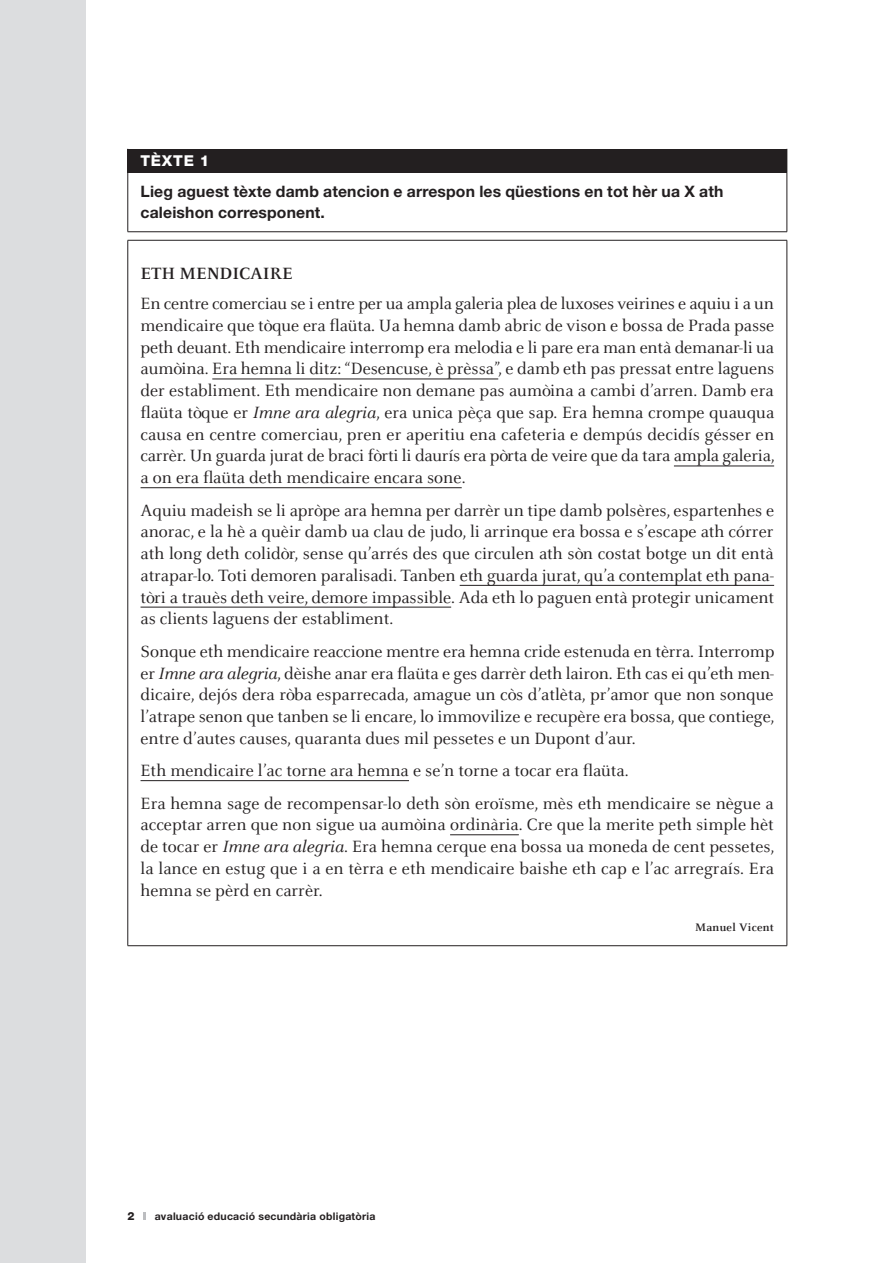
<style>
.page{position:relative;width:893px;height:1263px;background:#fff}
.page>*{position:absolute;margin:0;border:0;box-sizing:border-box;transform-origin:0 0}
.TEXTE_PER_LLEGIR_ESO{font:18px/21.8px "Celeste";color:#231f20;text-align:justify}
.TEXTE_PER_LLEGIR_ESO-2{font:700 18px "Celeste";letter-spacing:-.005em;color:#231f20}
.ACTIVITAT_EXPLICACIÓ{font:700 15.75px/21px "Helvetica Neue";letter-spacing:.01em;color:#231f20}
.ACTIVITAT_TITOL_ESO{font:800 15px "Helvetica Neue";letter-spacing:.05em;color:#fff}
.FONT{font:700 12px "Celeste";letter-spacing:.02em;color:#231f20}
.TEXTE_SEGUIT{font:800 11.25px "Helvetica Neue";color:#231f20}
.TEXTE_SEGUIT-2{font:700 10.5px "Helvetica Neue";letter-spacing:.025em;color:#231f20}
.s1{font-style:italic}
</style>
<div class="page">
<div style="left:0;top:0;width:85px;height:1263px;background:#dcdddf"></div>
<svg style="left:144px;top:1212px;width:2px;height:8px"></svg>
<div style="left:128px;top:149px;width:659px;height:23px;background:#231f20"></div>
<hr style="left:128px;top:240px;width:659px;height:1px;background:#231f20">
<hr style="left:128px;top:240px;width:1px;height:705px;background:#231f20">
<hr style="left:787px;top:240px;width:1px;height:705px;background:#231f20">
<hr style="left:128px;top:945px;width:659px;height:1px;background:#231f20">
<svg style="left:787px;top:149px;width:1px;height:23px"></svg>
<hr style="left:128px;top:172px;width:1px;height:60px;background:#231f20">
<hr style="left:787px;top:172px;width:1px;height:60px;background:#231f20">
<hr style="left:128px;top:231px;width:659px;height:1px;background:#231f20">
<hr style="left:212px;top:379px;width:286px;height:1px;background:#231f20">
<hr style="left:674px;top:466px;width:100px;height:1px;background:#231f20">
<hr style="left:141px;top:487px;width:321px;height:1px;background:#231f20">
<hr style="left:460px;top:585px;width:314px;height:1px;background:#231f20">
<hr style="left:141px;top:607px;width:310px;height:1px;background:#231f20">
<hr style="left:141px;top:780px;width:268px;height:1px;background:#231f20">
<hr style="left:450px;top:834px;width:69px;height:1px;background:#231f20">
<p class="ACTIVITAT_TITOL_ESO" style="left:141px;top:152px;width:70px">TÈXTE 1</p>
<p class="ACTIVITAT_EXPLICACIÓ" style="left:141px;top:181px;width:584px">Lieg aguest tèxte damb atencion e arrespon les qüestions en tot hèr ua X ath caleishon corresponent.</p>
<p class="TEXTE_PER_LLEGIR_ESO-2" style="left:141px;top:264px;width:154px">ETH MENDICAIRE</p>
<p class="TEXTE_PER_LLEGIR_ESO" style="left:141px;top:293px;width:636px">En centre comerciau se i entre per ua ampla galeria plea de luxoses veirines e aquiu i a un mendicaire que tòque era flaüta. Ua hemna damb abric de vison e bossa de Prada passe peth deuant. Eth mendicaire interromp era melodia e li pare era man entà demanar-li ua aumòina. Era hemna li ditz: “Desencuse, è prèssa”, e damb eth pas pressat entre laguens der establiment. Eth mendicaire non demane pas aumòina a cambi d’arren. Damb era flaüta tòque er <span class="s1">Imne ara alegria</span>, era unica pèça que sap. Era hemna crompe quauqua causa en centre comerciau, pren er aperitiu ena cafeteria e dempús decidís gésser en carrèr. Un guarda jurat de braci fòrti li daurís era pòrta de veire que da tara ampla galeria, a on era flaüta deth mendicaire encara sone.</p>
<p class="TEXTE_PER_LLEGIR_ESO" style="left:141px;top:500px;width:635px">Aquiu madeish se li apròpe ara hemna per darrèr un tipe damb polsères, espartenhes e anorac, e la hè a quèir damb ua clau de judo, li arrinque era bossa e s’escape ath córrer ath long deth colidòr, sense qu’arrés des que circulen ath sòn costat botge un dit entà atrapar-lo. Toti demoren paralisadi. Tanben eth guarda jurat, qu’a contemplat eth pana&shy;tòri a trauès deth veire, demore impassible. Ada eth lo paguen entà protegir unicament as clients laguens der establiment.</p>
<p class="TEXTE_PER_LLEGIR_ESO" style="left:141px;top:641px;width:635px">Sonque eth mendicaire reaccione mentre era hemna cride estenuda en tèrra. Interromp er <span class="s1">Imne ara alegria</span>, dèishe anar era flaüta e ges darrèr deth lairon. Eth cas ei qu’eth men&shy;dicaire, dejós dera ròba esparrecada, amague un còs d’atlèta, pr’amor que non sonque l’atrape senon que tanben se li encare, lo immovilize e recupère era bossa, que contiege, entre d’autes causes, quaranta dues mil pessetes e un Dupont d’aur.</p>
<p class="TEXTE_PER_LLEGIR_ESO" style="left:141px;top:760px;width:490px">Eth mendicaire l’ac torne ara hemna e se’n torne a tocar era flaüta.</p>
<p class="TEXTE_PER_LLEGIR_ESO" style="left:141px;top:793px;width:635px">Era hemna sage de recompensar-lo deth sòn eroïsme, mès eth mendicaire se nègue a acceptar arren que non sigue ua aumòina ordinària. Cre que la merite peth simple hèt de tocar er <span class="s1">Imne ara alegria</span>. Era hemna cerque ena bossa ua moneda de cent pessetes, la lance en estug que i a en tèrra e eth mendicaire baishe eth cap e l’ac arregraís. Era hemna se pèrd en carrèr.</p>
<p class="FONT" style="left:695px;top:921px;width:81px">Manuel Vicent</p>
<p class="TEXTE_SEGUIT" style="left:128px;top:1209px;width:9px">2</p>
<p class="TEXTE_SEGUIT-2" style="left:155px;top:1210px;width:222px">avaluació educació secundària obligatòria</p>
</div>
